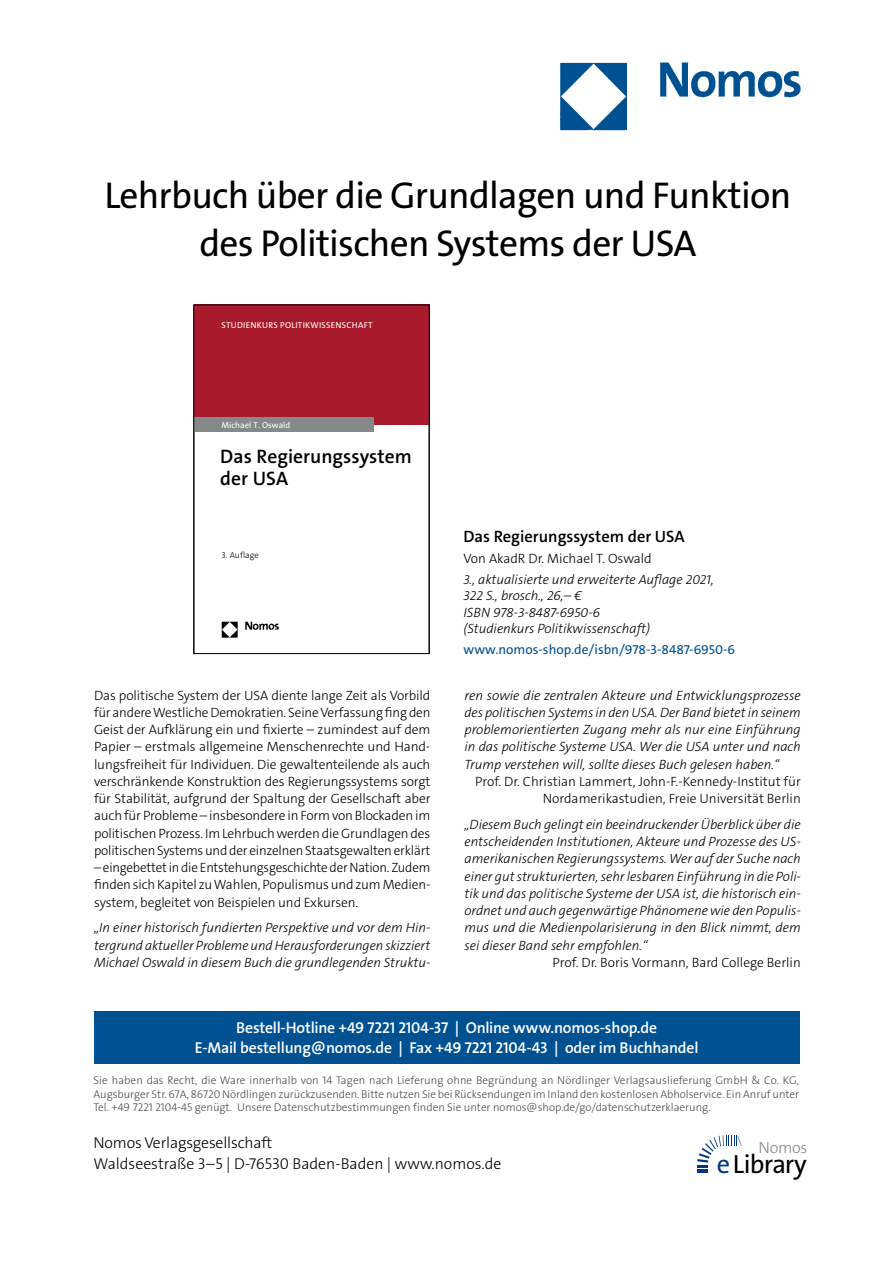
<style>
.page{position:relative;width:893px;height:1263px;background:#fff}
.page>*{position:absolute;margin:0;border:0;box-sizing:border-box;transform-origin:0 0}
.t1{font:37.5px/48px "The Sans Os F";letter-spacing:-.02em;color:#000;text-align:center}
.t2{font:26.4px "The Sans Os F";letter-spacing:-.03em;color:#000}
.t3{font:600 19.5px/22.2px "The Sans Os F";color:#000}
.t4{font:600 16.5px "The Sans C5";color:#000}
.t5{font:300 16.2px "The Sans Os F";letter-spacing:-.02em;color:#87888a}
.t6{font:600 15.75px/21px "The Sans Os F";letter-spacing:-.01em;color:#fff;text-align:center}
.t7{font:300 15.75px/21px "The Sans Os F";color:#000}
.t8{font:italic 300 13.5px/17.2px "The Sans C5";color:#000;text-align:justify}
.t9{font:300 13.5px/17.2px "The Sans C5";color:#000;text-align:justify}
.t10{font:13.5px "The Sans C5";color:#005192}
.t11{font:300 11.25px/13.5px "The Sans Os F";color:#4b4b4d;text-align:justify}
.t12{font:8.7px "The Sans Os F";letter-spacing:.03em;color:#fff}
.t13{font:8.7px "The Sans Os F";color:#fff}
.t14{font:300 8.7px "The Sans Os F";color:#000}
.s1{color:#003882}
</style>
<div class="page">
<img style="left:559px;top:62px;width:242px;height:69px">
<div style="left:94px;top:1011px;width:705px;height:52px;background:#005192"></div>
<svg style="left:697px;top:1135px;width:45px;height:38px"></svg>
<div style="left:194px;top:305px;width:235px;height:120px;background:#a91a2d"></div>
<div style="left:194px;top:418px;width:180px;height:14px;background:#87888a"></div>
<img style="left:221px;top:621px;width:58px;height:17px">
<h1 class="t1" style="left:105px;top:175px;width:688px">Lehrbuch über die Grundlagen und Funktion des Politischen Systems der USA</h1>
<p class="t12" style="left:222px;top:322px;width:152px">STUDIENKURS POLITIKWISSENSCHAFT</p>
<p class="t13" style="left:221px;top:421px;width:70px">Michael T. Oswald</p>
<h3 class="t3" style="left:220px;top:445px;width:193px">Das Regierungssystem der USA</h3>
<p class="t14" style="left:221px;top:549px;width:39px">3. Auflage</p>
<p class="t9" style="left:94px;top:686px;width:338px">Das politische System der USA diente lange Zeit als Vorbild für andere Westliche Demokratien. Seine Verfassung fing den Geist der Aufklärung ein und fixierte – zumindest auf dem Papier – erstmals allgemeine Menschenrechte und Hand&shy;lungsfreiheit für Individuen. Die gewaltenteilende als auch verschränkende Konstruktion des Regierungssystems sorgt für Stabilität, aufgrund der Spaltung der Gesellschaft aber auch für Probleme – insbesondere in Form von Blockaden im politischen Prozess. Im Lehrbuch werden die Grundlagen des politischen Systems und der einzelnen Staatsgewalten erklärt</p>
<p class="t9" style="left:94px;top:859px;width:338px">– eingebettet in die Entstehungsgeschichte der Nation. Zudem finden sich Kapitel zu Wahlen, Populismus und zum Medien&shy;system, begleitet von Beispielen und Exkursen.</p>
<p class="t8" style="left:94px;top:919px;width:338px">„In einer historisch fundierten Perspektive und vor dem Hin&shy;tergrund aktueller Probleme und Herausforderungen skizziert Michael Oswald in diesem Buch die grundlegenden Struktu-</p>
<p class="t4" style="left:463px;top:526px;width:223px">Das Regierungssystem der USA</p>
<p class="t9" style="left:463px;top:550px;width:190px">Von AkadR Dr. Michael T. Oswald</p>
<p class="t8" style="left:463px;top:571px;width:252px;line-height:16.5px;text-align:left">3., aktualisierte und erweiterte Auflage 2021, 322 S., brosch., 26,– €<br>ISBN 978-3-8487-6950-6<br>(Studienkurs Politikwissenschaft)</p>
<p class="t10" style="left:463px;top:640px;width:273px">www.nomos-shop.de/isbn/978-3-8487-6950-6</p>
<p class="t8" style="left:464px;top:687px;width:338px">ren sowie die zentralen Akteure und Entwicklungsprozesse des politischen Systems in den USA. Der Band bietet in seinem problemorientierten Zugang mehr als nur eine Einführung in das politische Systeme USA. Wer die USA unter und nach Trump verstehen will, sollte dieses Buch gelesen haben.“</p>
<p class="t9" style="left:475px;top:773px;width:327px;text-align:right">Prof. Dr. Christian Lammert, John-F.-Kennedy-Institut für<br>Nordamerikastudien, Freie Universität Berlin</p>
<p class="t8" style="left:464px;top:816px;width:338px">„Diesem Buch gelingt ein beeindruckender Überblick über die entscheidenden Institutionen, Akteure und Prozesse des US&shy;amerikanischen Regierungssystems. Wer auf der Suche nach einer gut strukturierten, sehr lesbaren Einführung in die Poli&shy;tik und das politische Systeme der USA ist, die historisch ein&shy;ordnet und auch gegenwärtige Phänomene wie den Populis&shy;mus und die Medienpolarisierung in den Blick nimmt, dem sei dieser Band sehr empfohlen.“</p>
<p class="t9" style="left:552px;top:954px;width:250px">Prof. Dr. Boris Vormann, Bard College Berlin</p>
<p class="t6" style="left:195px;top:1017px;width:505px">Bestell-Hotline +49 7221 2104-37 | Online www.nomos-shop.de<br>E-Mail bestellung@nomos.de | Fax +49 7221 2104-43 | oder im Buchhandel</p>
<p class="t11" style="left:94px;top:1074px;width:707px">Sie haben das Recht, die Ware innerhalb von 14 Tagen nach Lieferung ohne Begründung an Nördlinger Verlagsauslieferung GmbH &amp; Co. KG, Augsburger Str. 67A, 86720 Nördlingen zurückzusenden. Bitte nutzen Sie bei Rücksendungen im Inland den kostenlosen Abholservice. Ein Anruf unter Tel. +49 7221 2104-45 genügt. Unsere Datenschutzbestimmungen finden Sie unter nomos@shop.de/go/datenschutzerklaerung.</p>
<p class="t7" style="left:94px;top:1133px;width:409px">Nomos Verlagsgesellschaft<br>Waldseestraße 3–5 | D-76530 Baden-Baden | www.nomos.de</p>
<p class="t5" style="left:758px;top:1137px;width:51px">Nomos</p>
<h2 class="t2" style="left:717px;top:1153px;width:91px"><span class="s1">e</span>Library</h2>
</div>
